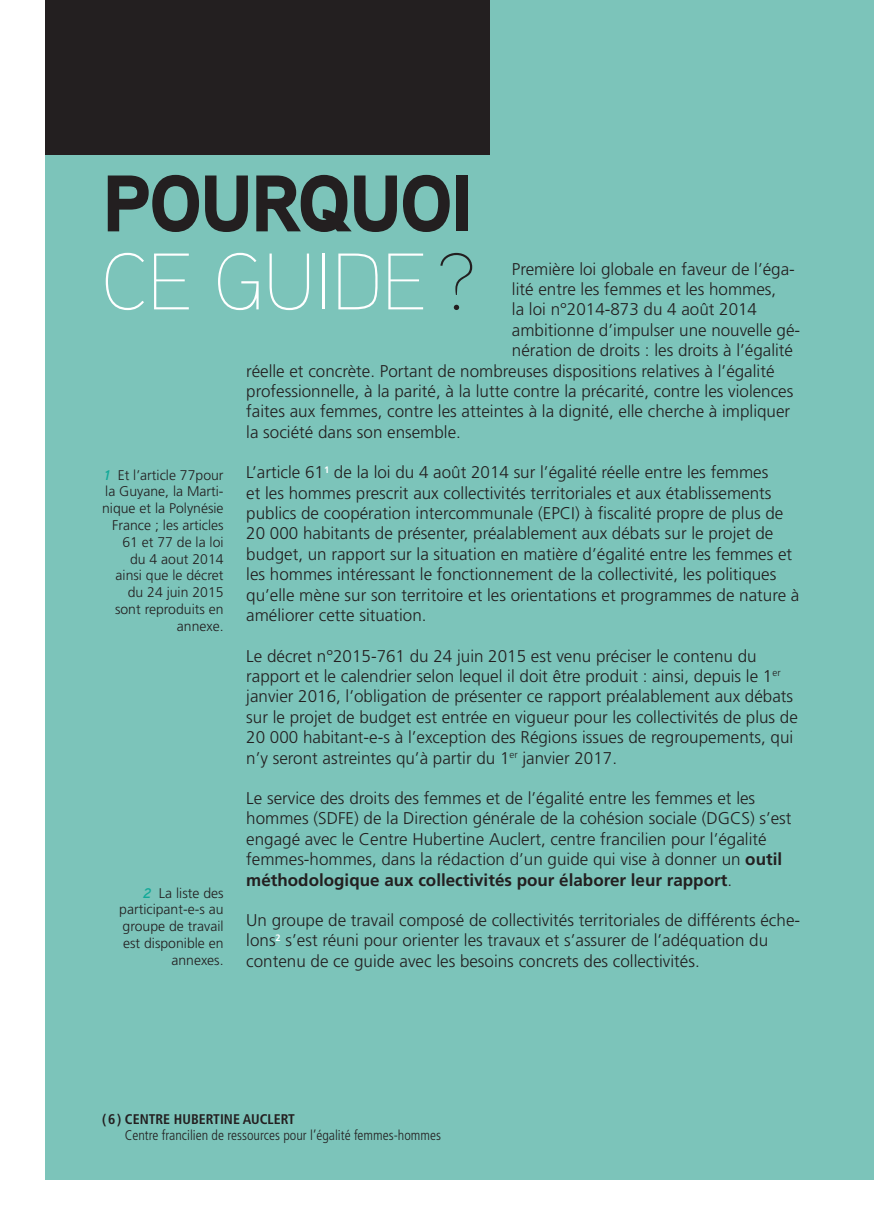
<style>
.page{position:relative;width:874px;height:1225px;background:#fff}
.page>*{position:absolute;margin:0;border:0;box-sizing:border-box;transform-origin:0 0}
.t1{font:900 80px/78px "Aaux Pro OT";letter-spacing:-.025em;color:#231f20}
.t2{font:300 17px/20.4px "Frutiger LT Std";color:#231f20}
.t3{font:300 14px/16.8px "Frutiger LT Std";color:#231f20;text-align:right}
.t4{font:300 condensed 14px "Frutiger LT Std";color:#231f20}
.t5{font:700 condensed 14px "Frutiger LT Std";color:#231f20}
.s1{font-weight:100;color:#fff}
.s2{font-weight:100}
.s3{font-family:"Aaux Pro OT";font-weight:700;font-style:italic;color:#12a998}
.s4{font-weight:700}
</style>
<div class="page">
<div style="left:45px;top:0;width:828px;height:1179px;background:#7cc4ba"></div>
<div style="left:45px;top:0;width:444px;height:154px;background:#231f20"></div>
<h1 class="t1" style="left:102px;top:162px;width:374px">POURQUOI<br><span class="s1">CE GUIDE</span> <span class="s2">?</span></h1>
<p class="t2" style="left:511px;top:259px;width:284px">Première loi globale en faveur de l’éga-</p>
<p class="t2" style="left:511px;top:279px;width:266px">lité entre les femmes et les hommes,</p>
<p class="t2" style="left:511px;top:299px;width:246px">la loi n°2014-873 du 4 août 2014</p>
<p class="t2" style="left:511px;top:320px;width:289px">ambitionne d’impulser une nouvelle gé-</p>
<p class="t2" style="left:511px;top:340px;width:282px">nération de droits : les droits à l’égalité</p>
<p class="t2" style="left:246px;top:361px;width:529px">réelle et concrète. Portant de nombreuses dispositions relatives à l’égalité</p>
<p class="t2" style="left:246px;top:381px;width:548px">professionnelle, à la parité, à la lutte contre la précarité, contre les violences</p>
<p class="t2" style="left:246px;top:401px;width:545px">faites aux femmes, contre les atteintes à la dignité, elle cherche à impliquer</p>
<p class="t2" style="left:246px;top:422px;width:216px">la société dans son ensemble.</p>
<p class="t2" style="left:246px;top:462px;width:554px">L’article 61<sup>1</sup> de la loi du 4 août 2014 sur l’égalité réelle entre les femmes<br>et les hommes prescrit aux collectivités territoriales et aux établissements publics de coopération intercommunale (EPCI) à fiscalité propre de plus de 20 000 habitants de présenter, préalablement aux débats sur le projet de budget, un rapport sur la situation en matière d’égalité entre les femmes et les hommes intéressant le fonctionnement de la collectivité, les politiques qu’elle mène sur son territoire et les orientations et programmes de nature à améliorer cette situation.</p>
<p class="t2" style="left:246px;top:645px;width:553px">Le décret n°2015-761 du 24 juin 2015 est venu préciser le contenu du rapport et le calendrier selon lequel il doit être produit : ainsi, depuis le 1<sup>er </sup>janvier 2016, l’obligation de présenter ce rapport préalablement aux débats sur le projet de budget est entrée en vigueur pour les collectivités de plus de 20 000 habitant-e-s à l’exception des Régions issues de regroupements, qui n’y seront astreintes qu’à partir du 1<sup>er</sup> janvier 2017.</p>
<p class="t2" style="left:246px;top:788px;width:510px">Le service des droits des femmes et de l’égalité entre les femmes et les hommes (SDFE</p>
<p class="t3" style="left:102px;top:466px;width:123px"><span class="s3">1</span> Et l’article 77pour la Guyane, la Marti&shy;nique et la Polynésie<br>France ; les articles<br>61 et 77 de la loi<br>du 4 aout 2014 ainsi que le décret du 24 juin 2015 sont reproduits en annexe.</p>
<p class="t2" style="left:246px;top:808px;width:546px;text-indent:503px">) s’est engagé avec le Centre H ubertine Auclert, centre francilien pour l’égalité femmes-hommes, dans la rédaction d’un guide qui vise à donner un <span class="s4">outil méthodologique aux collectivités pour élaborer leur rapport</span>.</p>
<p class="t2" style="left:246px;top:910px;width:555px">U n groupe de travail composé de collectivités territoriales de différents éche&shy;lons<sup>2</sup> s’est réuni pour orienter les travaux et s’assurer de l’adéquation du contenu de ce guide avec les besoins concrets des collectivités.</p>
<p class="t2" style="left:354px;top:808px;width:364px">) de la Direction générale de la cohésion sociale (DGCS</p>
<p class="t3" style="left:119px;top:884px;width:106px"><span class="s3">2</span> La liste des participant-e-s au groupe de travail est disponible en annexes.</p>
<p class="t5" style="left:102px;top:1110px;width:194px">(6) CENTRE HUBERTINE AUCLERT</p>
<p class="t4" style="left:125px;top:1127px;width:317px">Centre francilien de ressources pour l’égalité femmes-hommes</p>
</div>
